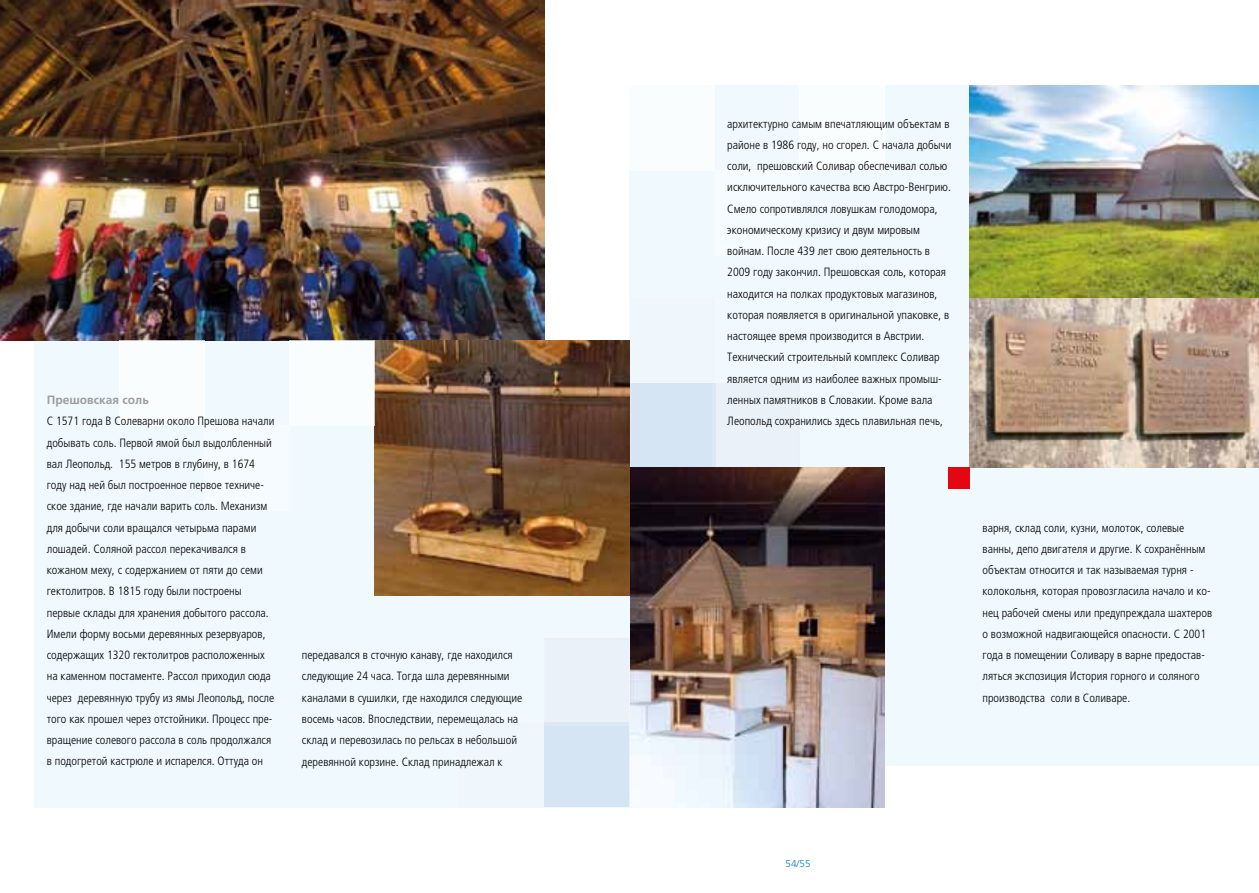
<style>
.page{position:relative;width:1259px;height:893px;background:#fff}
.page>*{position:absolute;margin:0;border:0;box-sizing:border-box;transform-origin:0 0}
.t1{font:300 condensed 12px/21.3px "Frutiger LTCYR";color:#000}
.t2{font:700 12px "Frutiger LTCYR";color:#9d9d9c}
.t3{font:300 10.5px "Frutiger Next LTCE";color:#0075bf}
</style>
<div class="page">
<div style="left:629px;top:85px;width:630px;height:680px;background:#f0f9fe"></div>
<img style="left:630px;top:383px;width:169px;height:85px">
<img style="left:629px;top:468px;width:255px;height:340px">
<img style="left:969px;top:85px;width:290px;height:383px">
<div style="left:714px;top:170px;width:85px;height:85px;background:#f5fbfe"></div>
<div style="left:629px;top:85px;width:85px;height:85px;background:#fff"></div>
<div style="left:799px;top:85px;width:85px;height:85px;background:#fff"></div>
<div style="left:948px;top:468px;width:21px;height:21px;background:#e30613"></div>
<div style="left:34px;top:340px;width:595px;height:468px;background:#f0f9fe"></div>
<img style="left:0;top:0;width:544px;height:340px">
<img style="left:374px;top:340px;width:255px;height:255px">
<div style="left:204px;top:425px;width:85px;height:85px;background:#f5fbfe"></div>
<div style="left:119px;top:340px;width:85px;height:85px;background:#fff"></div>
<div style="left:289px;top:340px;width:85px;height:85px;background:#fff"></div>
<p class="t2" style="left:47px;top:393px;width:104px">Прешовская соль</p>
<p class="t1" style="left:47px;top:411px;width:229px">С 1571 года В Солеварни около Прешова начали добывать соль. Первой ямой был выдолбленный вал Леопольд. 155 метров в глубину, в 1674 году над ней был построенное первое техниче&shy;ское здание, где начали варить соль. Механизм для добычи соли вращался четырьма парами лошадей. Соляной рассол перекачивался в кожаном меху, с содержанием от пяти до семи гектолитров. В 1815 году были построены первые склады для хранения добытого рассола.<br>Имели форму восьми деревянных резервуаров, содержащих 1320 гектолитров расположенных на каменном постаменте. Рассол приходил сюда через деревянную трубу из ямы Леопольд, после того как прошел через отстойники. Процесс пре&shy;вращение солевого рассола в соль продолжался в подогретой кастрюле и испарелся. Оттуда он</p>
<p class="t1" style="left:302px;top:645px;width:222px">передавался в сточную канаву, где находился следующие 24 часа. Тогда шла деревянными каналами в сушилки, где находился следующие восемь часов. Впоследствии, перемещалась на склад и перевозилась по рельсах в небольшой деревянной корзине. Склад принадлежал к</p>
<p class="t1" style="left:727px;top:113px;width:225px">архитектурно самым впечатляющим объектам в районе в 1986 году, но сгорел. С начала добычи соли, прешовский Соливар обеспечивал солью исключительного качества всю Австро-Венгрию.<br>Смело сопротивлялся ловушкам голодомора, экономическому кризису и двум мировым войнам. После 439 лет свою деятельность в 2009 году закончил. Прешовская соль, которая находится на полках продуктовых магазинов, которая появляется в оригинальной упаковке, в настоящее время производится в Австрии.<br>Технический строительный комплекс Соливар является одним из наиболее важных промыш&shy;ленных памятников в Словакии. Кроме вала Леопольд сохранились здесь плавильная печь,</p>
<p class="t1" style="left:982px;top:517px;width:231px">варня, склад соли, кузни, молоток, солевые ванны, депо двигателя и другие. К сохранённым объектам относится и так называемая турня - колокольня, которая провозгласила начало и ко&shy;нец рабочей смены или предупреждала шахтеров о возможной надвигающейся опасности. С 2001 года в помещении Соливару в варне предостав&shy;ляться экспозиция История горного и соляного производства соли в Соливаре.</p>
<p class="t3" style="left:785px;top:857px;width:27px">54/55</p>
</div>
